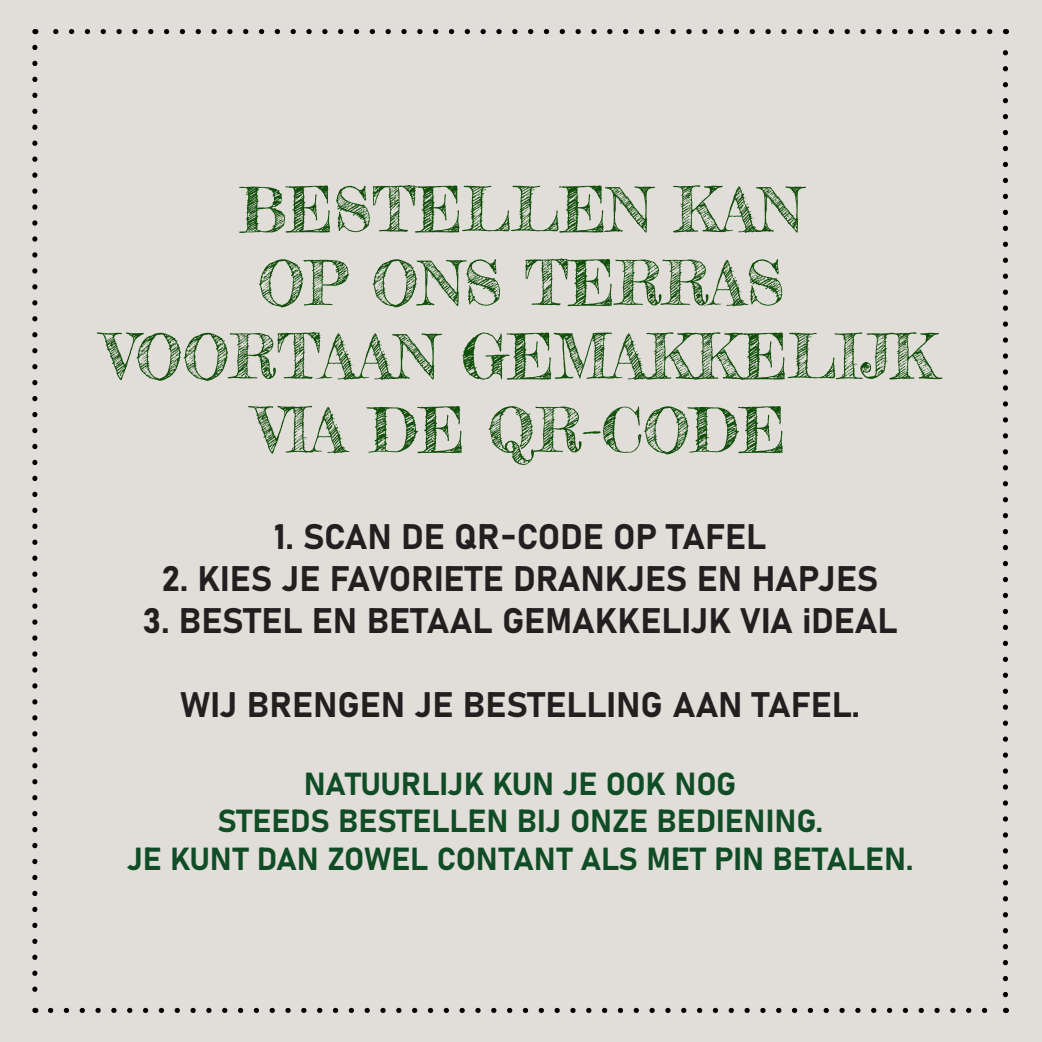
<style>
.page{position:relative;width:1042px;height:1042px;background:#e1ded9}
.page>*{position:absolute;margin:0;border:0;box-sizing:border-box;transform-origin:0 0}
.t1{font:61.25px/73.5px "Frederickathe Great";color:#124f0b;text-align:center}
.t2{font:35px "Bahnschrift";color:#231f20}
.t3{font:31.5px "Bahnschrift";color:#104d26}
</style>
<div class="page">
<svg style="left:32px;top:47px;width:5px;height:945px"></svg>
<svg style="left:51px;top:1008px;width:937px;height:5px"></svg>
<svg style="left:53px;top:29px;width:937px;height:5px"></svg>
<svg style="left:1003px;top:29px;width:5px;height:965px"></svg>
<p class="t1" style="left:239px;top:173px;width:565px">BESTELLEN KAN</p>
<p class="t1" style="left:258px;top:246px;width:528px">OP ONS TERRAS</p>
<p class="t1" style="left:105px;top:320px;width:834px">VOORTAAN GEMAKKELIJK<br>VIA DE QR-CODE</p>
<p class="t2" style="left:274px;top:510px;width:493px">1. SCAN DE QR-CODE OP TAFEL</p>
<p class="t2" style="left:162px;top:552px;width:718px">2. KIES JE FAVORIETE DRANKJES EN HAPJES</p>
<p class="t2" style="left:143px;top:594px;width:756px">3. BESTEL EN BETAAL GEMAKKELIJK VIA iDEAL</p>
<p class="t2" style="left:181px;top:678px;width:680px">WIJ BRENGEN JE BESTELLING AAN TAFEL.</p>
<p class="t3" style="left:304px;top:759px;width:434px">NATUURLIJK KUN JE OOK NOG</p>
<p class="t3" style="left:217px;top:797px;width:607px">STEEDS BESTELLEN BIJ ONZE BEDIENING.</p>
<p class="t3" style="left:127px;top:835px;width:787px">JE KUNT DAN ZOWEL CONTANT ALS MET PIN BETALEN.</p>
</div>
